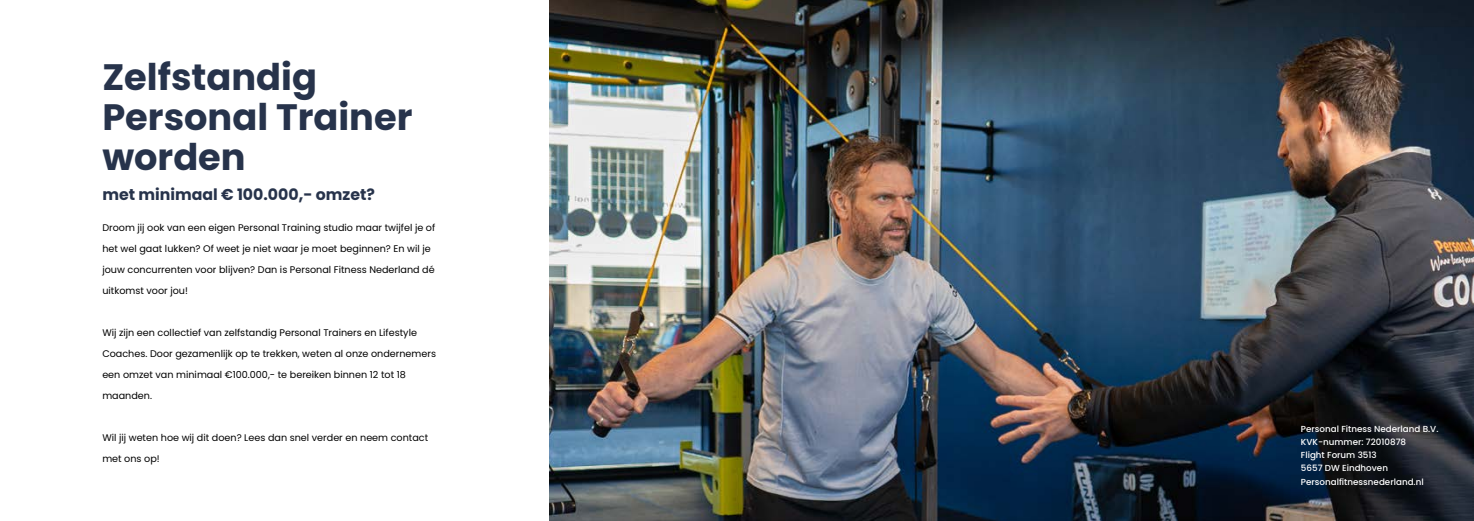
<style>
.page{position:relative;width:1474px;height:521px;background:#fff}
.page>*{position:absolute;margin:0;border:0;box-sizing:border-box;transform-origin:0 0}
.t1{font:700 36.75px/40.2px "Poppins";color:#27334b}
.t2{font:700 15.75px "Poppins";color:#27334b}
.t3{font:9.62px/21px "Poppins";color:#000}
.t4{font:500 8.75px/13.1px "Poppins";color:#fff}
</style>
<div class="page">
<img style="left:549px;top:0;width:924px;height:521px">
<h1 class="t1" style="left:102px;top:57px;width:311px">Zelfstandig<br>Personal Trainer worden</h1>
<h2 class="t2" style="left:102px;top:185px;width:274px">met minimaal € 100.000,- omzet?</h2>
<p class="t3" style="left:102px;top:217px;width:334px">Droom jij ook van een eigen Personal Training studio maar twijfel je of het wel gaat lukken? Of weet je niet waar je moet beginnen? En wil je jouw concurrenten voor blijven? Dan is Personal Fitness Nederland dé uitkomst voor jou!</p>
<p class="t3" style="left:102px;top:322px;width:335px">Wij zijn een collectief van zelfstandig Personal Trainers en Lifestyle Coaches. Door gezamenlijk op te trekken, weten al onze ondernemers een omzet van minimaal €100.000,- te bereiken binnen 12 tot 18 maanden.</p>
<p class="t3" style="left:102px;top:427px;width:327px">Wil jij weten hoe wij dit doen? Lees dan snel verder en neem contact met ons op!</p>
<p class="t4" style="left:1300px;top:423px;width:139px">Personal Fitness Nederland B.V.<br>KVK-nummer: 72010878<br>Flight Forum 3513<br>5657 DW Eindhoven<br>Personalfitnessnederland.nl</p>
</div>
